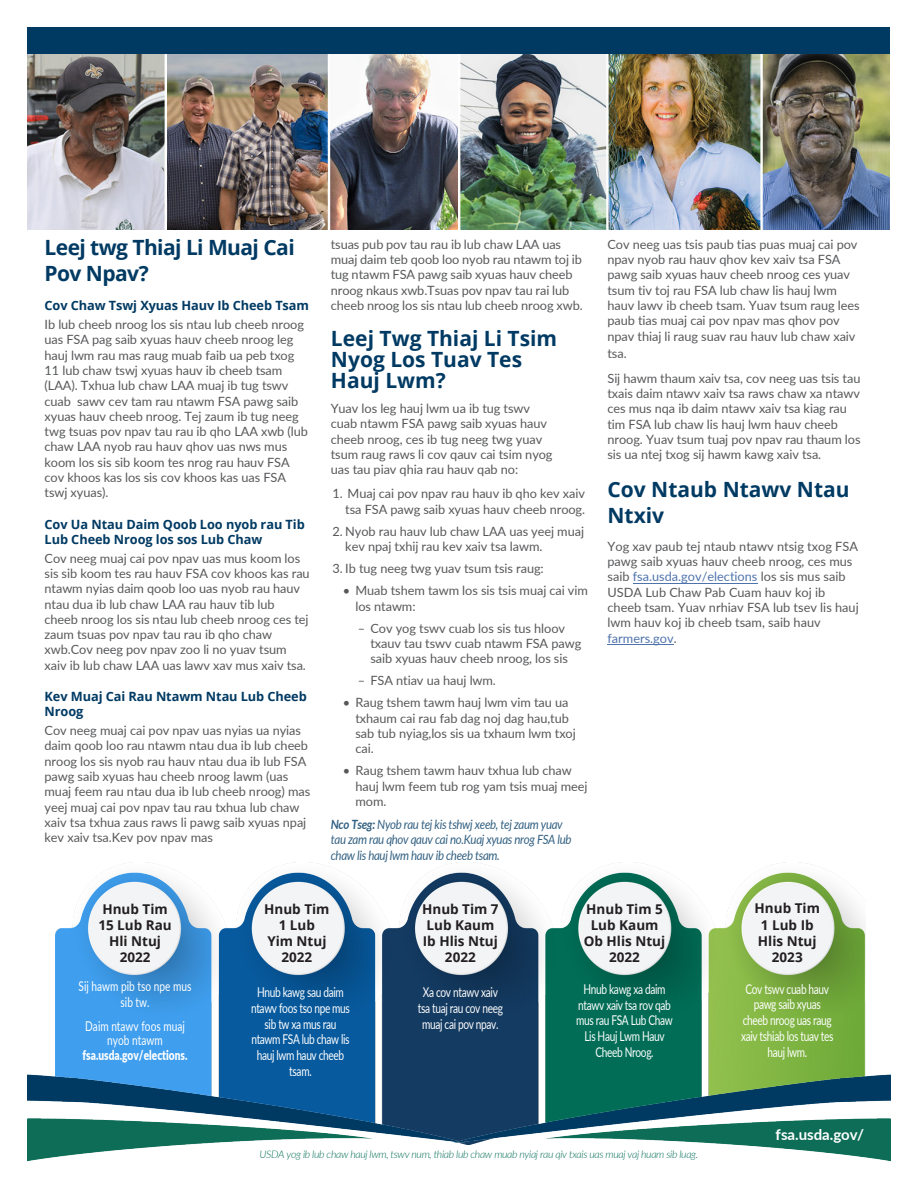
<style>
.page{position:relative;width:918px;height:1188px;background:#fff}
.page>*{position:absolute;margin:0;border:0;box-sizing:border-box;transform-origin:0 0}
.Body_Subhead{font:700 21px/21px "Open Sans";color:#003a63}
.Body_Text{font:700 21px/26.4px "Open Sans";letter-spacing:-.025em;color:#003a63}
.Body_Text-2{font:700 21px/26.4px "Open Sans";color:#003a63}
.t1{font:700 15px "Lato";color:#fff}
.t2{font:13.5px/15.8px "Lato";letter-spacing:-.035em;color:#fff;text-align:center;scale:.75 1}
.t3{font:700 13.5px/16.2px "Open Sans";color:#231f20;text-align:center}
.t4{font:13.5px/14.2px "Lato";color:#fff;text-align:center;scale:.75 1}
.Body_Text-3{font:12.75px/15.3px "Lato";letter-spacing:-.005em;color:#57585a}
.Body_Text-4{font:italic 12.75px/15.3px "Lato";letter-spacing:-.03em;color:#336182;scale:.9 1}
.Body_Text-5{font:700 12.75px/15.3px "Open Sans";letter-spacing:-.005em;color:#003a63}
.t5{font:italic 300 10.5px "Lato";letter-spacing:-.03em;color:#006d55}
.s1{font-family:"Open Sans";font-weight:700;color:#003a63}
.s2{font-weight:700}
.s3{color:#4f73ad}
.s4{font-weight:900}
</style>
<div class="page">
<img style="left:55px;top:862px;width:811px;height:212px">
<img style="left:28px;top:1074px;width:426px;height:87px">
<img style="left:454px;top:1074px;width:436px;height:87px">
<img style="left:27px;top:54px;width:863px;height:176px">
<div style="left:27px;top:27px;width:863px;height:27px;background:#003a63"></div>
<hr style="left:633px;top:583px;width:125px;height:1px;background:#4f73ad">
<hr style="left:608px;top:644px;width:66px;height:1px;background:#4f73ad">
<p class="Body_Text" style="left:45px;top:234px;width:252px">Leej twg Thiaj Li Muaj Cai<br>Pov Npav?</p>
<p class="Body_Text-3" style="left:45px;top:296px;width:266px;line-height:18.8px"><span class="s1">Cov Chaw Tswj Xyuas Hauv Ib Cheeb Tsam<br></span>Ib lub cheeb nroog los sis ntau lub cheeb nroog</p>
<p class="Body_Text-3" style="left:45px;top:331px;width:265px">uas FSA pag saib xyuas hauv cheeb nroog leg hauj lwm rau mas raug muab faib ua peb txog 11 lub chaw tswj xyuas hauv ib cheeb tsam (LAA). Txhua lub chaw LAA muaj ib tug tswv cuab sawv cev tam rau ntawm FSA pawg saib xyuas hauv cheeb nroog. Tej zaum ib tug neeg twg tsuas pov npav tau rau ib qho LAA xwb (lub chaw LAA nyob rau hauv qhov uas nws mus koom los sis sib koom tes nrog rau hauv FSA cov khoos kas los sis cov khoos kas uas FSA tswj xyuas).</p>
<p class="Body_Text-5" style="left:45px;top:516px;width:262px">Cov Ua Ntau Daim Qoob Loo nyob rau Tib<br>Lub Cheeb Nroog los sos Lub Chaw</p>
<p class="Body_Text-3" style="left:45px;top:550px;width:267px">Cov neeg muaj cai pov npav uas mus koom los sis sib koom tes rau hauv FSA cov khoos kas rau ntawm nyias daim qoob loo uas nyob rau hauv ntau dua ib lub chaw LAA rau hauv tib lub cheeb nroog los sis ntau lub cheeb nroog ces tej zaum tsuas pov npav tau rau ib qho chaw xwb.Cov neeg pov npav zoo li no yuav tsum xaiv ib lub chaw LAA uas lawv xav mus xaiv tsa.</p>
<p class="Body_Text-5" style="left:45px;top:688px;width:264px">Kev Muaj Cai Rau Ntawm Ntau Lub Cheeb<br>Nroog</p>
<p class="Body_Text-3" style="left:45px;top:722px;width:267px">Cov neeg muaj cai pov npav uas nyias ua nyias daim qoob loo rau ntawm ntau dua ib lub cheeb nroog los sis nyob rau hauv ntau dua ib lub FSA pawg saib xyuas hau cheeb nroog lawm (uas muaj feem rau ntau dua ib lub cheeb nroog) mas yeej muaj cai pov npav tau rau txhua lub chaw xaiv tsa txhua zaus raws li pawg saib xyuas npaj kev xaiv tsa.Kev pov npav mas</p>
<p class="Body_Text-3" style="left:331px;top:236px;width:253px">tsuas pub pov tau rau ib lub chaw LAA uas muaj daim teb qoob loo nyob rau ntawm toj ib tug ntawm FSA pawg saib xyuas hauv cheeb nroog nkaus xwb.Tsuas pov npav tau rai lub cheeb nroog los sis ntau lub cheeb nroog xwb.</p>
<h2 class="Body_Subhead" style="left:331px;top:327px;width:228px">Leej Twg Thiaj Li Tsim<br>Nyog Los Tuav Tes<br>Hauj Lwm?</h2>
<p class="Body_Text-3" style="left:331px;top:400px;width:223px">Yuav los leg hauj lwm ua ib tug tswv cuab ntawm FSA pawg saib xyuas hauv cheeb nroog, ces ib tug neeg twg yuav tsum raug raws li cov qauv cai tsim nyog uas tau piav qhia rau hauv qab no:</p>
<p class="Body_Text-3" style="left:333px;top:486px;width:254px;text-align:right">1. Muaj cai pov npav rau hauv ib qho kev xaiv tsa FSA pawg saib xyuas hauv cheeb nroog.</p>
<p class="Body_Text-3" style="left:345px;top:523px;width:240px;text-indent:-13px">2. Nyob rau hauv lub chaw LAA uas yeej muaj kev npaj txhij rau kev xaiv tsa lawm.</p>
<p class="Body_Text-3" style="left:333px;top:560px;width:213px">3. Ib tug neeg twg yuav tsum tsis raug:</p>
<p class="Body_Text-3" style="left:356px;top:582px;width:234px;text-indent:-13px">• Muab tshem tawm los sis tsis muaj cai vim los ntawm:</p>
<p class="Body_Text-3" style="left:370px;top:620px;width:212px;text-indent:-13px">– Cov yog tswv cuab los sis tus hloov txauv tau tswv cuab ntawm FSA pawg saib xyuas hauv cheeb nroog, los sis</p>
<p class="Body_Text-3" style="left:358px;top:672px;width:140px">– FSA ntiav ua hauj lwm.</p>
<p class="Body_Text-3" style="left:356px;top:694px;width:222px;text-indent:-13px">• Raug tshem tawm hauj lwm vim tau ua txhaum cai rau fab dag noj dag hau,tub sab tub nyiag,los sis ua txhaum lwm txoj cai.</p>
<p class="Body_Text-3" style="left:356px;top:762px;width:234px;text-indent:-13px">• Raug tshem tawm hauv txhua lub chaw hauj lwm feem tub rog yam tsis muaj meej mom.</p>
<p class="Body_Text-4" style="left:331px;top:816px;width:269px"><span class="s2">Nco Tseg:</span> Nyob rau tej kis tshwj xeeb, tej zaum yuav tau zam rau qhov qauv cai no.Kuaj xyuas nrog FSA lub chaw lis hauj lwm hauv ib cheeb tsam.</p>
<p class="Body_Text-3" style="left:608px;top:236px;width:254px">Cov neeg uas tsis paub tias puas muaj cai pov npav nyob rau hauv qhov kev xaiv tsa FSA pawg saib xyuas hauv cheeb nroog ces yuav tsum tiv toj rau FSA lub chaw lis hauj lwm hauv lawv ib cheeb tsam. Yuav tsum raug lees paub tias muaj cai pov npav mas qhov pov npav thiaj li raug suav rau hauv lub chaw xaiv</p>
<p class="Body_Text-3" style="left:608px;top:340px;width:254px;line-height:25.2px">tsa.<br>Sij hawm thaum xaiv tsa, cov neeg uas tsis tau</p>
<p class="Body_Text-3" style="left:608px;top:385px;width:255px">txais daim ntawv xaiv tsa raws chaw xa ntawv ces mus nqa ib daim ntawv xaiv tsa kiag rau tim FSA lub chaw lis hauj lwm hauv cheeb nroog. Yuav tsum tuaj pov npav rau thaum los sis ua ntej txog sij hawm kawg xaiv tsa.</p>
<p class="Body_Text-2" style="left:607px;top:476px;width:244px">Cov Ntaub Ntawv Ntau<br>Ntxiv</p>
<p class="Body_Text-3" style="left:607px;top:538px;width:253px">Yog xav paub tej ntaub ntawv ntsig txog FSA pawg saib xyuas hauv cheeb nroog, ces mus saib <span class="s3">fsa.usda.gov/elections</span> los sis mus saib USDA Lub Chaw Pab Cuam hauv koj ib cheeb tsam. Yuav nrhiav FSA lub tsev lis hauj lwm hauv koj ib cheeb tsam, saib hauv <span class="s3">farmers.gov</span>.</p>
<p class="t3" style="left:98px;top:900px;width:75px">Hnub Tim<br>15 Lub Rau<br>Hli Ntuj<br>2022</p>
<p class="t4" style="left:79px;top:978px;width:152px;line-height:16.2px">Sij hawm pib tso npe mus sib tw.</p>
<p class="t4" style="left:83px;top:1018px;width:141px">Daim ntawv foos muaj nyob ntawm <span class="s4">fsa.usda.gov/elections.</span></p>
<p class="t3" style="left:264px;top:900px;width:67px">Hnub Tim<br>1 Lub<br>Yim Ntuj<br>2022</p>
<p class="t2" style="left:251px;top:984px;width:133px">Hnub kawg sau daim ntawv foos tso npe mus sib tw xa mus rau ntawm FSA lub chaw lis hauj lwm hauv cheeb tsam.</p>
<p class="t3" style="left:422px;top:900px;width:78px">Hnub Tim 7<br>Lub Kaum<br>Ib Hlis Ntuj<br>2022</p>
<p class="t2" style="left:418px;top:984px;width:115px">Xa cov ntawv xaiv tsa tuaj rau cov neeg muaj cai pov npav.</p>
<p class="t3" style="left:584px;top:900px;width:83px">Hnub Tim 5<br>Lub Kaum<br>Ob Hlis Ntuj<br>2022</p>
<p class="t2" style="left:576px;top:981px;width:130px">Hnub kawg xa daim ntawv xaiv tsa rov qab mus rau FSA Lub Chaw<br>Lis Hauj Lwm Hauv<br>Cheeb Nroog.</p>
<p class="t5" style="left:260px;top:1146px;width:440px">USDA yog ib lub chaw hauj lwm, tswv num, thiab lub chaw muab nyiaj rau qiv txais uas muaj vaj huam sib luag.</p>
<p class="t3" style="left:755px;top:900px;width:67px">Hnub Tim<br>1 Lub Ib<br>Hlis Ntuj<br>2023</p>
<p class="t2" style="left:741px;top:980px;width:125px">Cov tswv cuab hauv pawg saib xyuas cheeb nroog uas raug xaiv tshiab los tuav tes hauj lwm.</p>
<p class="t1" style="left:776px;top:1124px;width:90px">fsa.usda.gov/</p>
</div>
